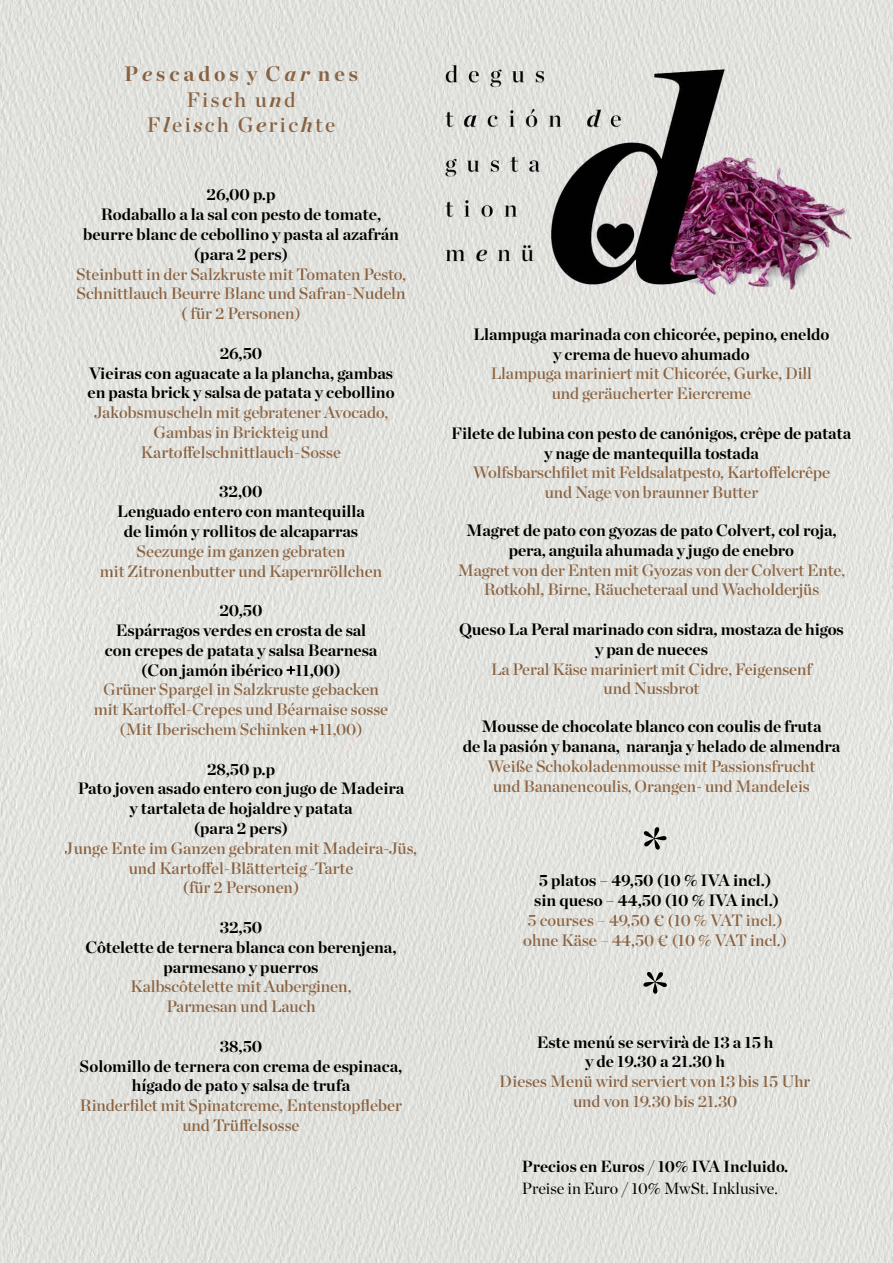
<style>
.page{position:relative;width:893px;height:1263px;background:#fff}
.page>*{position:absolute;margin:0;border:0;box-sizing:border-box;transform-origin:0 0}
.t1{font:21px/25.2px "Chronicle Display Semi";letter-spacing:.12em;color:#9d704d;text-align:center}
.t2{font:700 21px "Chronicle Display";color:#9d704d}
.t3{font:16.5px/19.8px "Chronicle Display Semi";color:#9d704d;text-align:center}
.t4{font:700 16.5px/19.8px "Chronicle Display";color:#000;text-align:center}
.t5{font:16.2px "Chronicle Display";color:#000}
.t6{font:700 16.2px "Chronicle Display";color:#000}
.s1{font-style:italic}
.s2{font-family:"Chronicle Display";font-weight:700;font-style:italic}
</style>
<div class="page">
<img style="left:0;top:0;width:893px;height:1263px">
<svg style="left:643px;top:827px;width:24px;height:23px"></svg>
<svg style="left:643px;top:971px;width:24px;height:23px"></svg>
<p class="t2" style="left:124px;top:57px;width:235px">P <span class="s1">e</span> s c a d o s y C <span class="s1">ar</span> n e s</p>
<p class="t1" style="left:147px;top:85px;width:190px">Fis<span class="s2">c</span>h u<span class="s2">n</span>d<br>F<span class="s2">l</span>ei<span class="s2">s</span>ch G<span class="s2">e</span>ric<span class="s2">h</span>te</p>
<p class="t4" style="left:83px;top:183px;width:317px">26,00 p.p<br>Rodaballo a la sal con pesto de tomate, beurre blanc de cebollino y pasta al azafrán (para 2 pers)</p>
<p class="t3" style="left:76px;top:263px;width:331px">Steinbutt in der Salzkruste mit Tomaten Pesto,<br>Schnittlauch Beurre Blanc und Safran-Nudeln ( für 2 Personen)</p>
<p class="t4" style="left:87px;top:342px;width:309px">26,50<br>Vieiras con aguacate a la plancha, gambas en pasta brick y salsa de patata y cebollino</p>
<p class="t3" style="left:94px;top:401px;width:296px">Jakobsmuscheln mit gebratener Avocado,<br>Gambas in Brickteig und<br>Kartoffelschnittlauch-Sosse</p>
<p class="t4" style="left:117px;top:480px;width:249px">32,00<br>Lenguado entero con mantequilla de limón y rollitos de alcaparras</p>
<p class="t3" style="left:100px;top:540px;width:284px">Seezunge im ganzen gebraten<br>mit Zitronenbutter und Kapernröllchen</p>
<p class="t4" style="left:105px;top:599px;width:274px">20,50<br>Espárragos verdes en crosta de sal con crepes de patata y salsa Bearnesa (Con jamón ibérico +11,00)</p>
<p class="t3" style="left:94px;top:678px;width:296px">Grüner Spargel in Salzkruste gebacken mit Kartoffel-Crepes und Béarnaise sosse (Mit Iberischem Schinken +11,00)</p>
<p class="t4" style="left:78px;top:758px;width:328px">28,50 p.p<br>Pato joven asado entero con jugo de Madeira y tartaleta de hojaldre y patata<br>(para 2 pers)</p>
<p class="t3" style="left:65px;top:837px;width:354px">Junge Ente im Ganzen gebraten mit Madeira-Jüs, und Kartoffel-Blätterteig -Tarte<br>(für 2 Personen)</p>
<p class="t4" style="left:85px;top:916px;width:313px">32,50<br>Côtelette de ternera blanca con berenjena, parmesano y puerros</p>
<p class="t3" style="left:131px;top:975px;width:222px">Kalbscôtelette mit Auberginen,<br>Parmesan und Lauch</p>
<p class="t4" style="left:80px;top:1035px;width:324px">38,50<br>Solomillo de ternera con crema de espinaca, hígado de pato y salsa de trufa</p>
<p class="t3" style="left:80px;top:1094px;width:324px">Rinderfilet mit Spinatcreme, Entenstopfleber und Trüffelsosse</p>
<p class="t4" style="left:473px;top:323px;width:357px">Llampuga marinada con chicorée, pepino, eneldo y crema de huevo ahumado</p>
<p class="t3" style="left:491px;top:363px;width:323px">Llampuga mariniert mit Chicorée, Gurke, Dill und geräucherter Eiercreme</p>
<p class="t4" style="left:452px;top:422px;width:401px">Filete de lubina con pesto de canónigos, crêpe de patata y nage de mantequilla tostada</p>
<p class="t3" style="left:473px;top:462px;width:359px">Wolfsbarschfilet mit Feldsalatpesto, Kartoffelcrêpe und Nage von braunner Butter</p>
<p class="t4" style="left:466px;top:519px;width:372px">Magret de pato con gyozas de pato Colvert, col roja, pera, anguila ahumada y jugo de enebro</p>
<p class="t3" style="left:458px;top:559px;width:389px">Magret von der Enten mit Gyozas von der Colvert Ente,<br>Rotkohl, Birne, Räucheteraal und Wacholderjüs</p>
<p class="t4" style="left:459px;top:618px;width:386px">Queso La Peral marinado con sidra, mostaza de higos y pan de nueces</p>
<p class="t3" style="left:491px;top:658px;width:322px">La Peral Käse mariniert mit Cidre, Feigensenf und Nussbrot</p>
<p class="t4" style="left:463px;top:715px;width:379px">Mousse de chocolate blanco con coulis de fruta<br>de la pasión y banana, naranja y helado de almendra</p>
<p class="t3" style="left:488px;top:755px;width:329px">Weiße Schokoladenmousse mit Passionsfrucht und Bananencoulis, Orangen- und Mandeleis</p>
<p class="t4" style="left:534px;top:869px;width:247px;text-align:left">5 platos – 49,50 (10 % IVA incl.) sin queso – 44,50 (10 % IVA incl.)</p>
<p class="t3" style="left:523px;top:909px;width:265px;text-align:left">5 courses – 49,50 € (10 % VAT incl.) ohne Käse – 44,50 € (10 % VAT incl.)</p>
<p class="t4" style="left:537px;top:1031px;width:238px">Este menú se servirà de 13 a 15 h y de 19.30 a 21.30 h</p>
<p class="t3" style="left:500px;top:1070px;width:312px">Dieses Menü wird serviert von 13 bis 15 Uhr und von 19.30 bis 21.30</p>
<p class="t6" style="left:522px;top:1153px;width:268px">Precios en Euros / 10% IVA Incluido.</p>
<p class="t5" style="left:522px;top:1175px;width:258px">Preise in Euro / 10% MwSt. Inklusive.</p>
</div>
